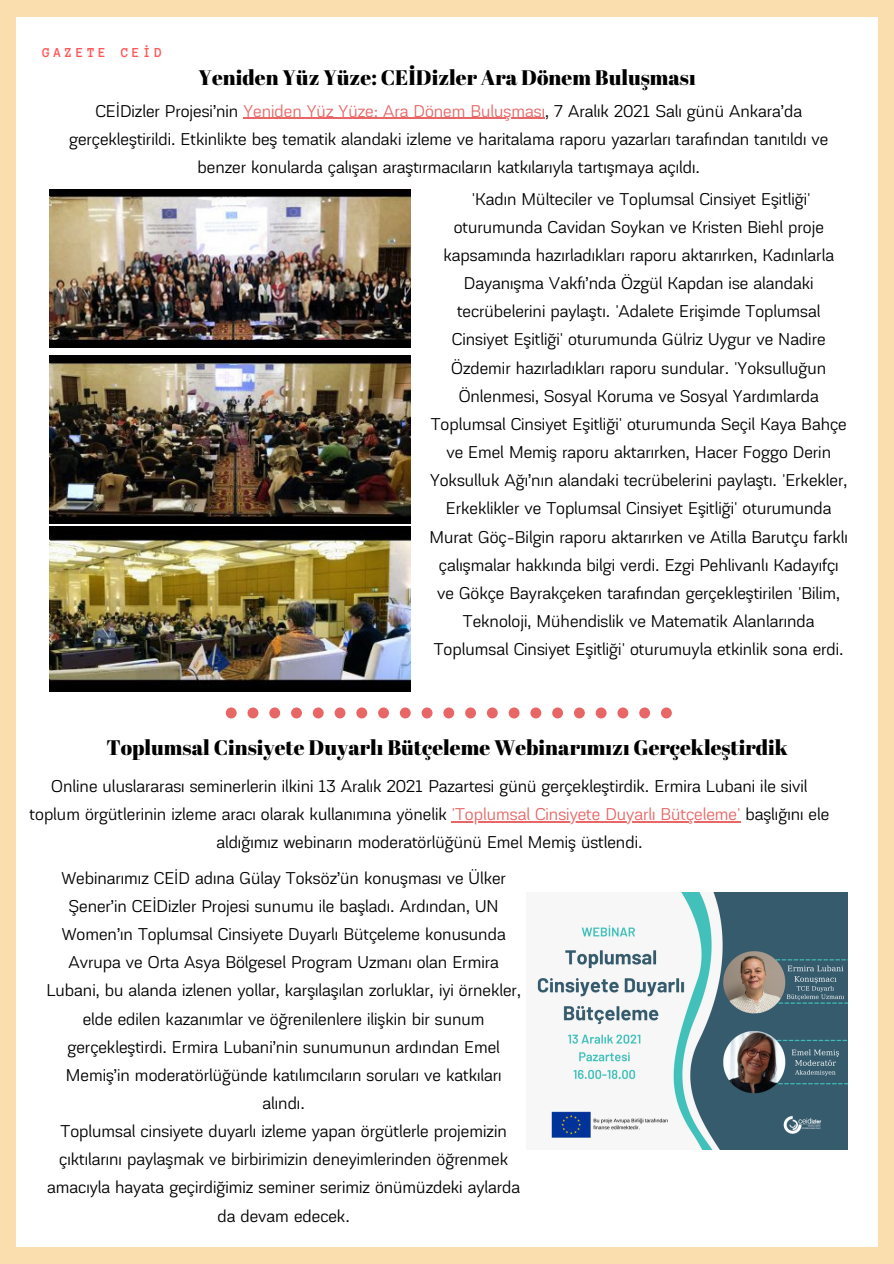
<style>
.page{position:relative;width:894px;height:1264px;background:#fff}
.page>*{position:absolute;margin:0;border:0;box-sizing:border-box;transform-origin:0 0}
.t1{font:21px "Abril Fatface";color:#000}
.t2{font:18px/28.2px "Akzentica 4 F";color:#000;text-align:center}
.t3{font:700 14.1px "Anonymous Pro";letter-spacing:.25em;color:#ff5757}
.s1{color:#e86665}
</style>
<div class="page">
<div style="left:0;top:0;width:893px;height:1263px;background:#fadead"></div>
<div style="left:17px;top:18px;width:860px;height:1228px;background:#fff"></div>
<svg style="left:226px;top:707px;width:445px;height:11px"></svg>
<img style="left:49px;top:190px;width:361px;height:157px">
<img style="left:49px;top:355px;width:361px;height:168px">
<img style="left:49px;top:527px;width:361px;height:164px">
<img style="left:537px;top:892px;width:310px;height:257px">
<hr style="left:243px;top:118px;width:302px;height:1px;background:#e86665">
<hr style="left:455px;top:821px;width:285px;height:1px;background:#e86665">
<p class="t3" style="left:43px;top:45px;width:121px">GAZETE CEİD</p>
<p class="t1" style="left:198px;top:62px;width:498px">Yeniden Yüz Yüze: CEİDizler Ara Dönem Buluşması</p>
<p class="t2" style="left:69px;top:98px;width:760px">CEİDizler Projesi’nin <span class="s1">Yeniden Yüz Yüze: Ara Dönem Buluşması</span>, 7 Aralık 2021 Salı günü Ankara’da gerçekleştirildi. Etkinlikte beş tematik alandaki izleme ve haritalama raporu yazarları tarafından tanıtıldı ve benzer konularda çalışan araştırmacıların katkılarıyla tartışmaya açıldı.</p>
<p class="t2" style="left:429px;top:186px;width:420px">'Kadın Mülteciler ve Toplumsal Cinsiyet Eşitliği' oturumunda Cavidan Soykan ve Kristen Biehl proje kapsamında hazırladıkları raporu aktarırken, Kadınlarla Dayanışma Vakfı’nda Özgül Kapdan ise alandaki tecrübelerini paylaştı. 'Adalete Erişimde Toplumsal Cinsiyet Eşitliği' oturumunda Gülriz Uygur ve Nadire Özdemir hazırladıkları raporu sundular. 'Yoksulluğun Önlenmesi, Sosyal Koruma ve Sosyal Yardımlarda Toplumsal Cinsiyet Eşitliği' oturumunda Seçil Kaya Bahçe ve Emel Memiş raporu aktarırken, Hacer Foggo Derin Yoksulluk Ağı’nın alandaki tecrübelerini paylaştı. 'Erkekler, Erkeklikler ve Toplumsal Cinsiyet Eşitliği' oturumunda Murat Göç-Bilgin raporu aktarırken ve Atilla Barutçu farklı çalışmalar hakkında bilgi verdi. Ezgi Pehlivanlı Kadayıfçı ve Gökçe Bayrakçeken tarafından gerçekleştirilen 'Bilim, Teknoloji, Mühendislik ve Matematik Alanlarında Toplumsal Cinsiyet Eşitliği' oturumuyla etkinlik sona erdi.</p>
<p class="t1" style="left:106px;top:732px;width:682px">Toplumsal Cinsiyete Duyarlı Bütçeleme Webinarımızı Gerçekleştirdik</p>
<p class="t2" style="left:30px;top:773px;width:800px">Online uluslararası seminerlerin ilkini 13 Aralık 2021 Pazartesi günü gerçekleştirdik. Ermira Lubani ile sivil toplum örgütlerinin izleme aracı olarak kullanımına yönelik <span class="s1">'Toplumsal Cinsiyete Duyarlı Bütçeleme'</span> başlığını ele aldığımız webinarın moderatörlüğünü Emel Memiş üstlendi.</p>
<p class="t2" style="left:46px;top:865px;width:476px">Webinarımız CEİD adına Gülay Toksöz’ün konuşması ve Ülker Şener’in CEİDizler Projesi sunumu ile başladı. Ardından, UN Women’ın Toplumsal Cinsiyete Duyarlı Bütçeleme konusunda Avrupa ve Orta Asya Bölgesel Program Uzmanı olan Ermira Lubani, bu alanda izlenen yollar, karşılaşılan zorluklar, iyi örnekler, elde edilen kazanımlar ve öğrenilenlere ilişkin bir sunum gerçekleştirdi. Ermira Lubani’nin sunumunun ardından Emel Memiş’in moderatörlüğünde katılımcıların soruları ve katkıları alındı.</p>
<p class="t2" style="left:47px;top:1118px;width:474px">Toplumsal cinsiyete duyarlı izleme yapan örgütlerle projemizin çıktılarını paylaşmak ve birbirimizin deneyimlerinden öğrenmek amacıyla hayata geçirdiğimiz seminer serimiz önümüzdeki aylarda da devam edecek.</p>
</div>
